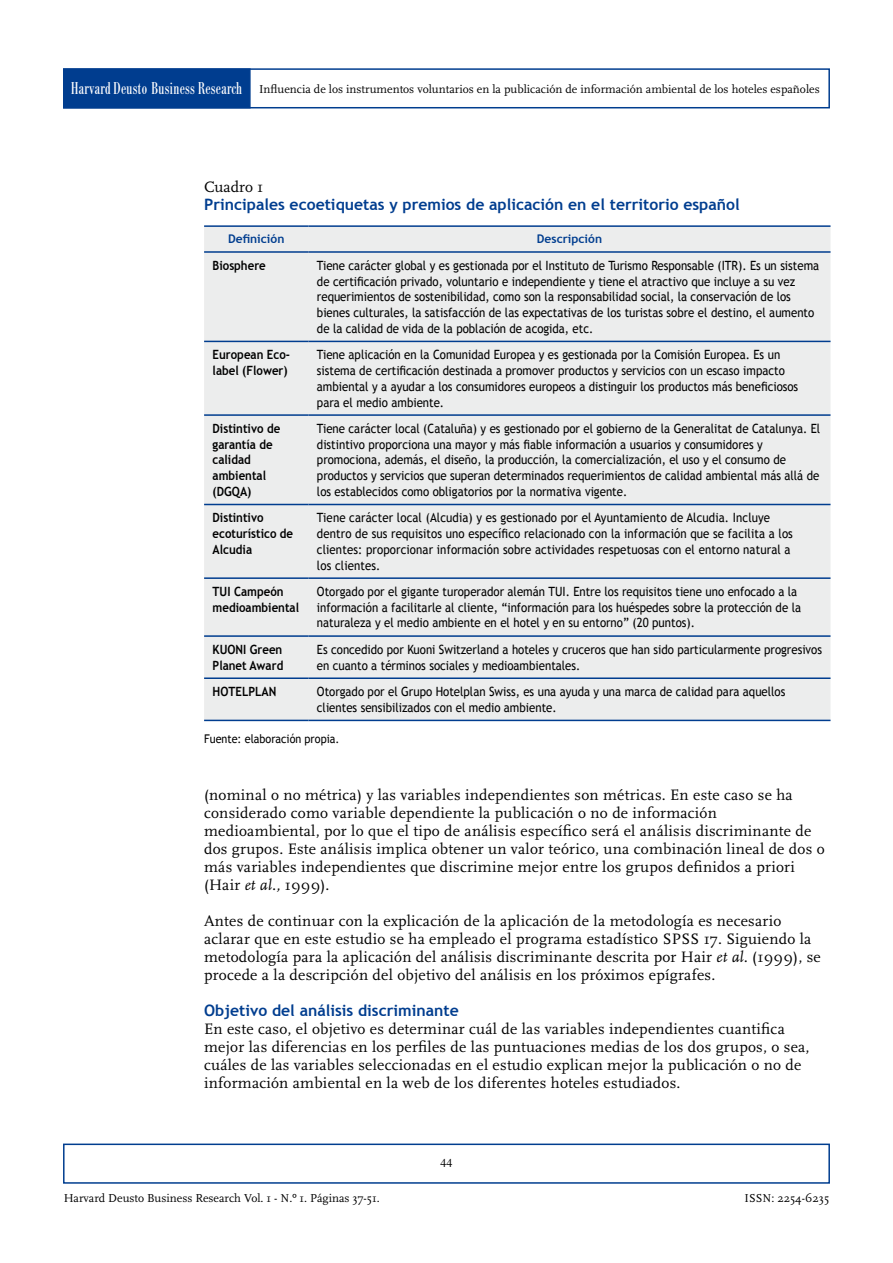
<style>
.page{position:relative;width:893px;height:1263px;background:#fff}
.page>*{position:absolute;margin:0;border:0;box-sizing:border-box;transform-origin:0 0}
.t1{font:condensed 16.8px "Bodoni BE";letter-spacing:.02em;color:#fff;scale:.9 1}
.t2{font:15.75px/18px "Scala";letter-spacing:.015em;color:#000}
.t3{font:700 15.75px "Trebuchet MS";color:#003d8f}
.t4{font:12.75px/15.8px "Trebuchet MS";color:#000;scale:.9 1}
.t5{font:700 12.75px/15.8px "Trebuchet MS";color:#000;scale:.9 1}
.t6{font:12px "Scala";color:#000}
.t7{font:12px "Trebuchet MS";color:#000;scale:.9 1}
.t8{font:700 12px "Trebuchet MS";color:#003d8f}
.t9{font:12px "Times";color:#000}
.s1{font-style:italic}
</style>
<div class="page">
<div style="left:63px;top:68px;width:767px;height:40px;border:2px solid #003d8f"></div>
<div style="left:63px;top:1143px;width:767px;height:41px;border:2px solid #003d8f"></div>
<div style="left:63px;top:68px;width:188px;height:40px;background:#003d8f;border:2px solid #003d8f"></div>
<div style="left:204px;top:227px;width:626px;height:493px;background:#eceded"></div>
<hr style="left:204px;top:251px;width:104px;height:2px;background:#003d8f">
<hr style="left:308px;top:251px;width:522px;height:2px;background:#003d8f">
<hr style="left:204px;top:341px;width:104px;height:1px;background:#003d8f">
<hr style="left:308px;top:341px;width:522px;height:1px;background:#003d8f">
<hr style="left:204px;top:414px;width:104px;height:2px;background:#003d8f">
<hr style="left:308px;top:414px;width:522px;height:2px;background:#003d8f">
<hr style="left:204px;top:504px;width:104px;height:1px;background:#003d8f">
<hr style="left:308px;top:504px;width:522px;height:1px;background:#003d8f">
<hr style="left:204px;top:577px;width:104px;height:2px;background:#003d8f">
<hr style="left:308px;top:577px;width:522px;height:2px;background:#003d8f">
<hr style="left:204px;top:635px;width:104px;height:2px;background:#003d8f">
<hr style="left:308px;top:635px;width:522px;height:2px;background:#003d8f">
<hr style="left:204px;top:677px;width:104px;height:2px;background:#003d8f">
<hr style="left:308px;top:677px;width:522px;height:2px;background:#003d8f">
<hr style="left:204px;top:225px;width:104px;height:2px;background:#003d8f">
<hr style="left:308px;top:225px;width:522px;height:2px;background:#003d8f">
<hr style="left:204px;top:720px;width:104px;height:1px;background:#003d8f">
<hr style="left:308px;top:720px;width:522px;height:1px;background:#003d8f">
<h1 class="t1" style="left:71px;top:79px;width:191px">Harvard Deusto Business Research</h1>
<p class="t6" style="left:259px;top:82px;width:562px">Influencia de los instrumentos voluntarios en la publicación de información ambiental de los hoteles españoles</p>
<p class="t2" style="left:204px;top:178px;width:60px">Cuadro 1</p>
<p class="t3" style="left:204px;top:194px;width:537px">Principales ecoetiquetas y premios de aplicación en el territorio español</p>
<p class="t8" style="left:228px;top:232px;width:58px">Definición</p>
<p class="t8" style="left:537px;top:232px;width:67px">Descripción</p>
<p class="t5" style="left:213px;top:257px;width:61px">Biosphere</p>
<p class="t4" style="left:317px;top:258px;width:560px">Tiene carácter global y es gestionada por el Instituto de Turismo Responsable (ITR). Es un sistema de certificación privado, voluntario e independiente y tiene el atractivo que incluye a su vez requerimientos de sostenibilidad, como son la responsabilidad social, la conservación de los bienes culturales, la satisfacción de las expectativas de los turistas sobre el destino, el aumento de la calidad de vida de la población de acogida, etc.</p>
<p class="t5" style="left:213px;top:347px;width:88px">European Eco&shy;label (Flower)</p>
<p class="t4" style="left:317px;top:347px;width:536px">Tiene aplicación en la Comunidad Europea y es gestionada por la Comisión Europea. Es un sistema de certificación destinada a promover productos y servicios con un escaso impacto ambiental y a ayudar a los consumidores europeos a distinguir los productos más beneficiosos para el medio ambiente.</p>
<p class="t5" style="left:213px;top:420px;width:77px">Distintivo de garantía de calidad ambiental (DGQA)</p>
<p class="t4" style="left:317px;top:421px;width:561px">Tiene carácter local (Cataluña) y es gestionado por el gobierno de la Generalitat de Catalunya. El distintivo proporciona una mayor y más fiable información a usuarios y consumidores y promociona, además, el diseño, la producción, la comercialización, el uso y el consumo de productos y servicios que superan determinados requerimientos de calidad ambiental más allá de los establecidos como obligatorios por la normativa vigente.</p>
<p class="t5" style="left:213px;top:510px;width:91px">Distintivo ecoturístico de<br>Alcudia</p>
<p class="t4" style="left:317px;top:510px;width:530px">Tiene carácter local (Alcudia) y es gestionado por el Ayuntamiento de Alcudia. Incluye dentro de sus requisitos uno específico relacionado con la información que se facilita a los clientes: proporcionar información sobre actividades respetuosas con el entorno natural a los clientes.</p>
<p class="t5" style="left:213px;top:584px;width:98px">TUI Campeón medioambiental</p>
<p class="t4" style="left:317px;top:584px;width:539px">Otorgado por el gigante turoperador alemán TUI. Entre los requisitos tiene uno enfocado a la información a facilitarle al cliente, “información para los huéspedes sobre la protección de la naturaleza y el medio ambiente en el hotel y en su entorno” (20 puntos).</p>
<p class="t5" style="left:213px;top:641px;width:80px">KUONI Green<br>Planet Award</p>
<p class="t4" style="left:317px;top:642px;width:563px">Es concedido por Kuoni Switzerland a hoteles y cruceros que han sido particularmente progresivos en cuanto a términos sociales y medioambientales.</p>
<p class="t5" style="left:213px;top:684px;width:72px">HOTELPLAN</p>
<p class="t4" style="left:317px;top:684px;width:522px">Otorgado por el Grupo Hotelplan Swiss, es una ayuda y una marca de calidad para aquellos clientes sensibilizados con el medio ambiente.</p>
<p class="t7" style="left:204px;top:732px;width:152px">Fuente: elaboración propia.</p>
<p class="t2" style="left:204px;top:786px;width:622px">(nominal o no métrica) y las variables independientes son métricas. En este caso se ha considerado como variable dependiente la publicación o no de información medioambiental, por lo que el tipo de análisis específico será el análisis discriminante de dos grupos. Este análisis implica obtener un valor teórico, una combinación lineal de dos o más variables independientes que discrimine mejor entre los grupos definidos a priori (Hair <span class="s1">et al.,</span> 1999).</p>
<p class="t2" style="left:204px;top:912px;width:618px">Antes de continuar con la explicación de la aplicación de la metodología es necesario aclarar que en este estudio se ha empleado el programa estadístico SPSS 17. Siguiendo la metodología para la aplicación del análisis discriminante descrita por Hair <span class="s1">et al.</span> (1999), se procede a la descripción del objetivo del análisis en los próximos epígrafes.</p>
<p class="t3" style="left:204px;top:1000px;width:256px">Objetivo del análisis discriminante</p>
<p class="t2" style="left:204px;top:1020px;width:607px">En este caso, el objetivo es determinar cuál de las variables independientes cuantifica mejor las diferencias en los perfiles de las puntuaciones medias de los dos grupos, o sea, cuáles de las variables seleccionadas en el estudio explican mejor la publicación o no de información ambiental en la web de los diferentes hoteles estudiados.</p>
<p class="t9" style="left:440px;top:1157px;width:13px">44</p>
<p class="t6" style="left:64px;top:1192px;width:317px">Harvard Deusto Business Research Vol. 1 - N.º 1. Páginas 37-51.</p>
<p class="t6" style="left:745px;top:1192px;width:86px">ISSN: 2254-6235</p>
</div>
